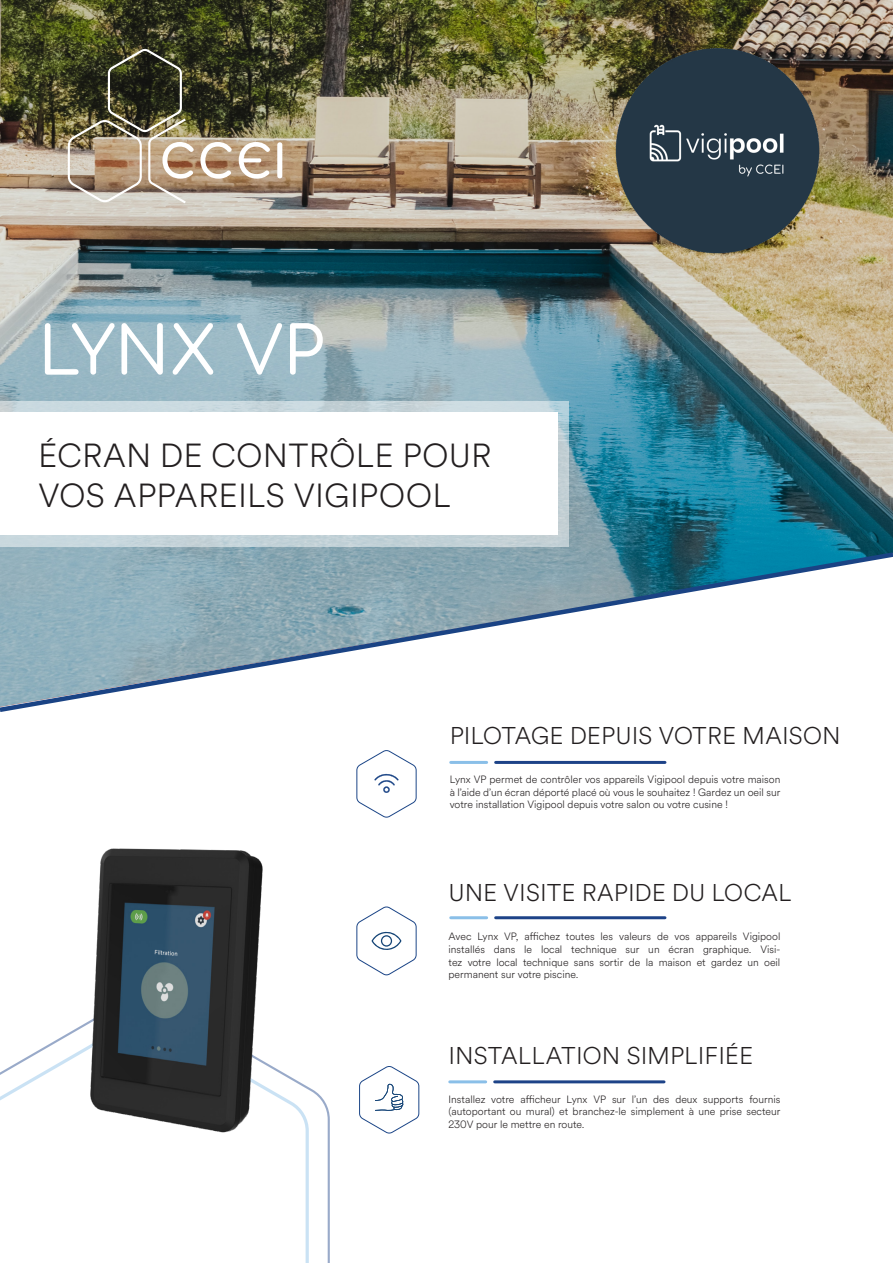
<style>
.page{position:relative;width:893px;height:1263px;background:#fff}
.page>*{position:absolute;margin:0;border:0;box-sizing:border-box;transform-origin:0 0}
.t1{font:500 66px "Comfortaa";color:#fff}
.t2{font:300 33px/39.6px "Circular Air";letter-spacing:.02em;color:#231f20}
.t3{font:300 24px "Circular Air";letter-spacing:.02em;color:#231f20}
.t4{font:300 10.5px/12.6px "Circular Air";color:#231f20;text-align:justify}
</style>
<div class="page">
<img style="left:0;top:0;width:893px;height:549px">
<div style="left:0;top:401px;width:569px;height:146px;background:#c6d5db"></div>
<div style="left:0;top:412px;width:557px;height:123px;background:#fff"></div>
<svg style="left:200px;top:142px;width:32px;height:37px"></svg>
<svg style="left:239px;top:142px;width:31px;height:37px"></svg>
<svg style="left:277px;top:142px;width:5px;height:36px"></svg>
<svg style="left:241px;top:158px;width:20px;height:4px"></svg>
<img style="left:68px;top:49px;width:126px;height:154px">
<hr style="left:496px;top:916px;width:169px;height:3px;background:#1d4388">
<hr style="left:451px;top:916px;width:36px;height:3px;background:#8abfe8">
<hr style="left:496px;top:761px;width:169px;height:3px;background:#1d4388">
<hr style="left:451px;top:761px;width:36px;height:3px;background:#8abfe8">
<hr style="left:495px;top:1080px;width:169px;height:3px;background:#1d4388">
<hr style="left:450px;top:1080px;width:36px;height:3px;background:#8abfe8">
<svg style="left:0;top:549px;width:893px;height:163px"></svg>
<svg style="left:309px;top:1087px;width:21px;height:176px"></svg>
<svg style="left:0;top:1037px;width:309px;height:226px"></svg>
<img style="left:61px;top:848px;width:223px;height:293px">
<svg style="left:356px;top:750px;width:61px;height:68px"></svg>
<svg style="left:359px;top:1066px;width:60px;height:67px"></svg>
<svg style="left:356px;top:906px;width:61px;height:69px"></svg>
<img style="left:615px;top:49px;width:206px;height:204px">
<p class="t1" style="left:38px;top:291px;width:287px">LYNX VP</p>
<p class="t2" style="left:39px;top:435px;width:454px">ÉCRAN DE CONTRÔLE POUR<br>VOS APPAREILS VIGIPOOL</p>
<p class="t3" style="left:450px;top:720px;width:392px">PILOTAGE DEPUIS VOTRE MAISON</p>
<p class="t4" style="left:450px;top:773px;width:332px">Lynx VP permet de contrôler vos appareils Vigipool depuis votre maison à l’aide d’un écran déporté placé où vous le souhaitez ! Gardez un oeil sur votre installation Vigipool depuis votre salon ou votre cusine !</p>
<p class="t3" style="left:449px;top:877px;width:344px">UNE VISITE RAPIDE DU LOCAL</p>
<p class="t4" style="left:449px;top:930px;width:333px">Avec Lynx VP, affichez toutes les valeurs de vos appareils Vigipool installés dans le local technique sur un écran graphique. Visi&shy;tez votre local technique sans sortir de la maison et gardez un oeil permanent sur votre piscine.</p>
<p class="t3" style="left:449px;top:1039px;width:306px">INSTALLATION SIMPLIFIÉE</p>
<p class="t4" style="left:449px;top:1092px;width:333px">Installez votre afficheur Lynx VP sur l’un des deux supports fournis (autoportant ou mural) et branchez-le simplement à une prise secteur 230V pour le mettre en route.</p>
</div>
